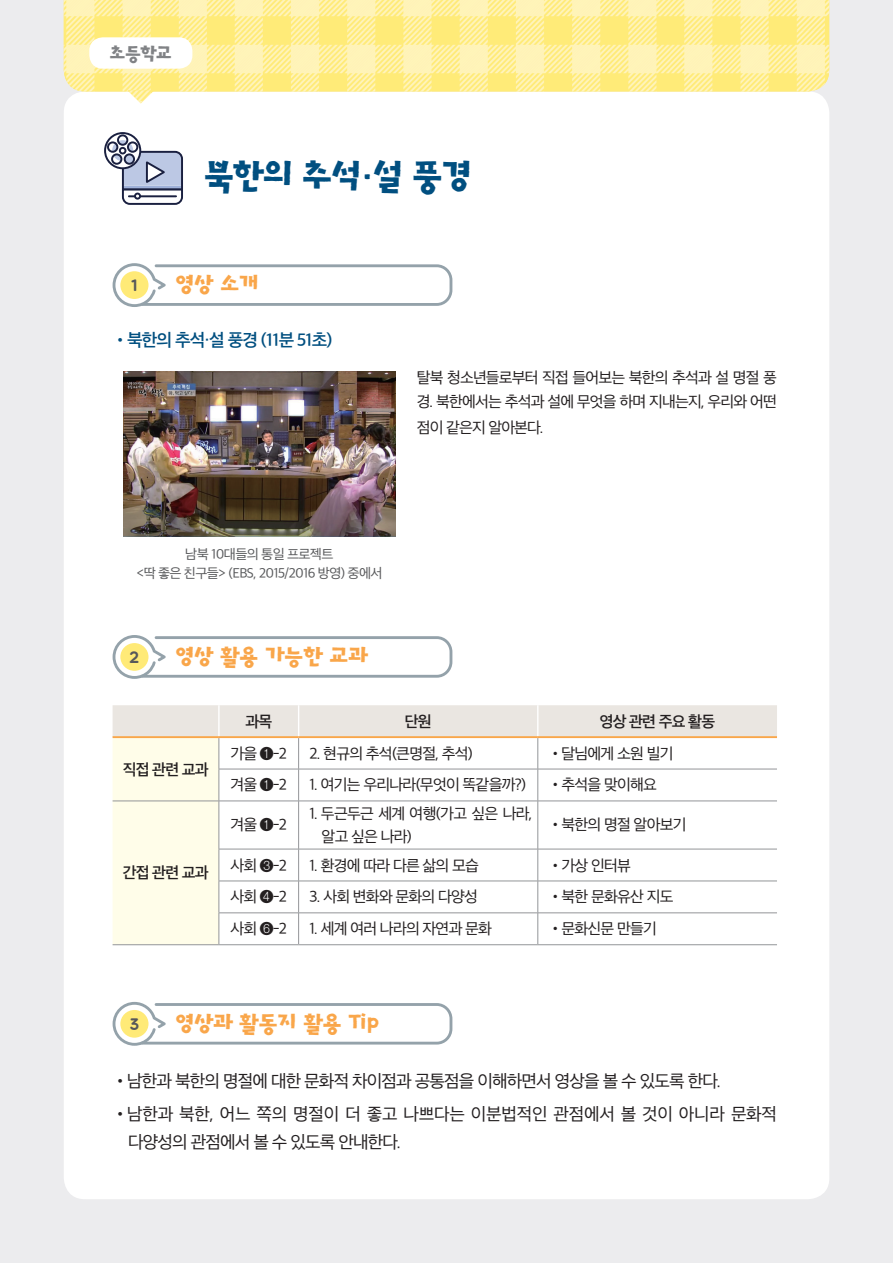
<style>
.page{position:relative;width:893px;height:1263px;background:#ececee}
.page>*{position:absolute;margin:0;border:0;box-sizing:border-box;transform-origin:0 0}
.t1{font:35.7px "SD Sogeum c Bd";letter-spacing:-.075em;color:#014f80}
.t2{font:22.5px "SD Sogeum c Bd";letter-spacing:-.05em;color:#f9a64a}
.t3{font:18.75px "SD Sogeum c Bd";color:#808285}
.t4{font:16.8px/28.2px "SD Gothic Neoa d Rg";letter-spacing:-.01em;color:#231f20}
.t5{font:16.8px "SD Gothic Neoa d Rg";letter-spacing:-.05em;color:#231f20}
.t6{font:16.8px "SD Gothic Neoa f Sm";letter-spacing:-.05em;color:#014f80}
.t7{font:16.8px "Multicolore";color:#57585a}
.t8{font:15px/24.9px "SD Gothic Neoa d Rg";letter-spacing:-.05em;color:#231f20;text-align:justify}
.t9{font:15px "SD Gothic Neoa f Sm";letter-spacing:-.05em;color:#231f20}
.t10{font:13.2px/18.8px "SD Gothic Neoa d Rg";letter-spacing:-.05em;color:#57585a;text-align:center}
.s1{font-family:"SD Gothic Neoa d Rg"}
</style>
<div class="page">
<div style="left:64px;top:91px;width:765px;height:1108px;background:#fff;border-radius:21px"></div>
<img style="left:64px;top:0;width:765px;height:91px">
<svg style="left:113px;top:263px;width:339px;height:44px"></svg>
<div style="left:120px;top:271px;width:28px;height:28px;background:#ffea77;border-radius:14px"></div>
<svg style="left:113px;top:635px;width:339px;height:44px"></svg>
<div style="left:120px;top:643px;width:28px;height:28px;background:#ffea77;border-radius:14px"></div>
<svg style="left:113px;top:705px;width:664px;height:239px"></svg>
<hr style="left:113px;top:944px;width:106px;height:1px;background:#939598">
<hr style="left:218px;top:705px;width:2px;height:31px;background:#fff">
<hr style="left:298px;top:705px;width:1px;height:31px;background:#fff">
<hr style="left:537px;top:705px;width:1px;height:31px;background:#fff">
<hr style="left:219px;top:738px;width:1px;height:31px;background:#939598">
<hr style="left:298px;top:738px;width:1px;height:31px;background:#939598">
<hr style="left:538px;top:738px;width:1px;height:31px;background:#939598">
<hr style="left:219px;top:769px;width:80px;height:1px;background:#939598">
<hr style="left:219px;top:769px;width:1px;height:32px;background:#939598">
<hr style="left:538px;top:769px;width:239px;height:1px;background:#939598">
<hr style="left:113px;top:801px;width:106px;height:1px;background:#939598">
<hr style="left:299px;top:769px;width:239px;height:1px;background:#939598">
<hr style="left:298px;top:769px;width:1px;height:32px;background:#939598">
<hr style="left:538px;top:769px;width:1px;height:32px;background:#939598">
<hr style="left:219px;top:801px;width:80px;height:1px;background:#939598">
<hr style="left:219px;top:801px;width:1px;height:48px;background:#939598">
<hr style="left:299px;top:801px;width:239px;height:1px;background:#939598">
<hr style="left:298px;top:801px;width:1px;height:48px;background:#939598">
<hr style="left:538px;top:801px;width:239px;height:1px;background:#939598">
<hr style="left:538px;top:801px;width:1px;height:48px;background:#939598">
<hr style="left:219px;top:849px;width:80px;height:1px;background:#939598">
<hr style="left:219px;top:849px;width:1px;height:32px;background:#939598">
<hr style="left:299px;top:849px;width:239px;height:1px;background:#939598">
<hr style="left:298px;top:849px;width:1px;height:32px;background:#939598">
<hr style="left:538px;top:849px;width:239px;height:1px;background:#939598">
<hr style="left:538px;top:849px;width:1px;height:32px;background:#939598">
<hr style="left:219px;top:881px;width:80px;height:1px;background:#939598">
<hr style="left:219px;top:881px;width:1px;height:32px;background:#939598">
<hr style="left:299px;top:881px;width:239px;height:1px;background:#939598">
<hr style="left:298px;top:881px;width:1px;height:32px;background:#939598">
<hr style="left:538px;top:881px;width:239px;height:1px;background:#939598">
<hr style="left:538px;top:881px;width:1px;height:32px;background:#939598">
<hr style="left:219px;top:912px;width:80px;height:1px;background:#939598">
<hr style="left:219px;top:913px;width:1px;height:31px;background:#939598">
<hr style="left:299px;top:912px;width:239px;height:1px;background:#939598">
<hr style="left:298px;top:913px;width:1px;height:31px;background:#939598">
<hr style="left:538px;top:912px;width:239px;height:1px;background:#939598">
<hr style="left:538px;top:913px;width:1px;height:31px;background:#939598">
<hr style="left:113px;top:736px;width:106px;height:2px;background:#f9a64a">
<hr style="left:219px;top:736px;width:80px;height:2px;background:#f9a64a">
<hr style="left:299px;top:736px;width:239px;height:2px;background:#f9a64a">
<hr style="left:538px;top:736px;width:239px;height:2px;background:#f9a64a">
<hr style="left:219px;top:944px;width:80px;height:1px;background:#939598">
<hr style="left:299px;top:944px;width:239px;height:1px;background:#939598">
<hr style="left:538px;top:944px;width:239px;height:1px;background:#939598">
<svg style="left:113px;top:1002px;width:339px;height:44px"></svg>
<div style="left:120px;top:1010px;width:28px;height:28px;background:#ffea77;border-radius:14px"></div>
<img style="left:123px;top:371px;width:272px;height:166px">
<svg style="left:104px;top:132px;width:79px;height:73px"></svg>
<div style="left:119px;top:147px;width:7px;height:7px;border:2px solid #1a2040;border-radius:50%"></div>
<div style="left:89px;top:37px;width:103px;height:32px;background:#fff;border-radius:14px"></div>
<img style="left:128px;top:90px;width:26px;height:13px">
<p class="t3" style="left:109px;top:44px;width:65px">초등학교</p>
<h1 class="t1" style="left:203px;top:159px;width:271px">북한의 추석·설 풍경</h1>
<p class="t7" style="left:131px;top:275px;width:8px">1</p>
<h2 class="t2" style="left:175px;top:274px;width:86px">영상 소개</h2>
<p class="t6" style="left:113px;top:331px;width:221px"><span class="s1">•</span>북한의 추석·설 풍경 (11분 51초)</p>
<p class="t8" style="left:417px;top:365px;width:362px">탈북 청소년들로부터 직접 들어보는 북한의 추석과 설 명절 풍 경. 북한에서는 추석과 설에 무엇을 하며 지내는지, 우리와 어떤 점이 같은지 알아본다.</p>
<p class="t10" style="left:136px;top:545px;width:248px">남북 10대들의 통일 프로젝트<br>&lt;딱 좋은 친구들&gt; (EBS, 2015/2016 방영) 중에서</p>
<p class="t7" style="left:130px;top:647px;width:11px">2</p>
<h2 class="t2" style="left:175px;top:645px;width:195px">영상 활용 가능한 교과</h2>
<p class="t9" style="left:123px;top:761px;width:87px">직접 관련 교과</p>
<p class="t9" style="left:123px;top:865px;width:87px">간접 관련 교과</p>
<p class="t9" style="left:245px;top:714px;width:28px">과목</p>
<p class="t9" style="left:405px;top:714px;width:28px">단원</p>
<p class="t9" style="left:600px;top:714px;width:117px">영상 관련 주요 활동</p>
<p class="t8" style="left:230px;top:741px;width:58px">가을 ❶-2</p>
<p class="t8" style="left:309px;top:741px;width:165px">2. 현규의 추석(큰명절, 추석)</p>
<p class="t8" style="left:548px;top:741px;width:127px">•달님에게 소원 빌기</p>
<p class="t8" style="left:230px;top:772px;width:58px">겨울 ❶-2</p>
<p class="t8" style="left:309px;top:772px;width:219px">1. 여기는 우리나라(무엇이 똑같을까?)</p>
<p class="t8" style="left:548px;top:772px;width:110px">•추석을 맞이해요</p>
<p class="t8" style="left:230px;top:812px;width:58px">겨울 ❶-2</p>
<p class="t8" style="left:322px;top:802px;width:212px;line-height:22.5px;text-indent:-12px">1. 두근두근 세계 여행(가고 싶은 나라, 알고 싶은 나라)</p>
<p class="t8" style="left:548px;top:812px;width:140px">•북한의 명절 알아보기</p>
<p class="t8" style="left:230px;top:852px;width:58px">사회 ❸-2</p>
<p class="t8" style="left:309px;top:852px;width:171px">1. 환경에 따라 다른 삶의 모습</p>
<p class="t8" style="left:548px;top:852px;width:84px">•가상 인터뷰</p>
<p class="t8" style="left:230px;top:884px;width:58px">사회 ❹-2</p>
<p class="t8" style="left:309px;top:884px;width:170px">3. 사회 변화와 문화의 다양성</p>
<p class="t8" style="left:548px;top:884px;width:127px">•북한 문화유산 지도</p>
<p class="t8" style="left:230px;top:916px;width:58px">사회 ❻-2</p>
<p class="t8" style="left:309px;top:916px;width:184px">1. 세계 여러 나라의 자연과 문화</p>
<p class="t8" style="left:548px;top:916px;width:110px">•문화신문 만들기</p>
<p class="t7" style="left:130px;top:1014px;width:11px">3</p>
<h2 class="t2" style="left:175px;top:1012px;width:207px">영상과 활동지 활용 Tip</h2>
<p class="t5" style="left:113px;top:1072px;width:610px">•남한과 북한의 명절에 대한 문화적 차이점과 공통점을 이해하면서 영상을 볼 수 있도록 한다.</p>
<p class="t4" style="left:128px;top:1100px;width:650px;text-indent:-16px">•남한과 북한, 어느 쪽의 명절이 더 좋고 나쁘다는 이분법적인 관점에서 볼 것이 아니라 문화적 다양성의 관점에서 볼 수 있도록 안내한다.</p>
</div>
